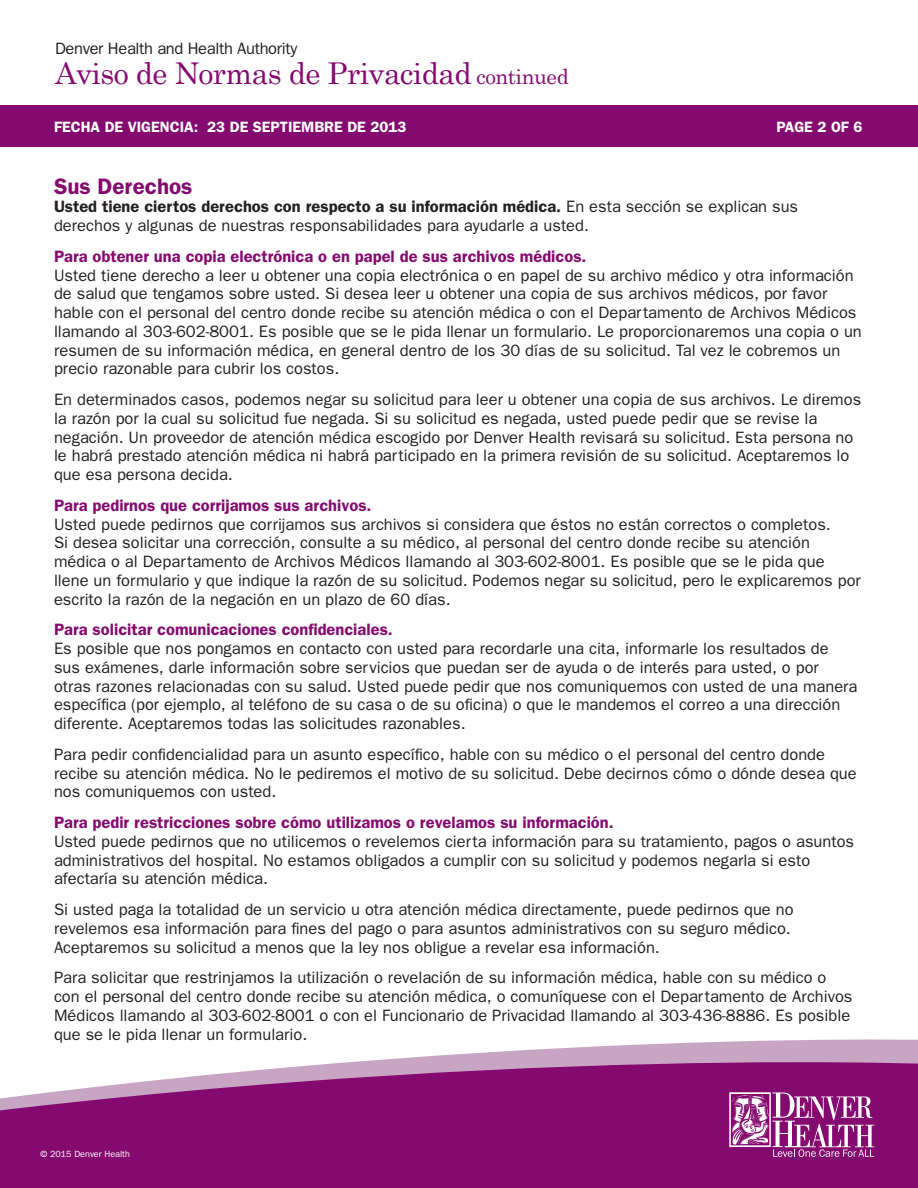
<style>
.page{position:relative;width:918px;height:1188px;background:#fff}
.page>*{position:absolute;margin:0;border:0;box-sizing:border-box;transform-origin:0 0}
.t1{font:30px "Century Schoolbook";letter-spacing:-.02em;color:#850a70}
.t2{font:600 22.5px "Franklin Gothic";color:#850a70}
.t3{font:16.5px/18.8px "Franklin Gothic";color:#231f20}
.t4{font:600 16.5px "Franklin Gothic";color:#850a70}
.t5{font:600 16.5px "Franklin Gothic";color:#231f20}
.t6{font:16.5px "Franklin Gothic";letter-spacing:-.02em;color:#231f20}
.t7{font:600 15px "Franklin Gothic";color:#fff}
.t8{font:9px "Franklin Gothic";color:#fff}
.s1{font-size:21px}
.s2{font-weight:400}
</style>
<div class="page">
<div style="left:0;top:106px;width:918px;height:41px;background:#850a70"></div>
<svg style="left:0;top:1039px;width:918px;height:149px;background:#9f408f"></svg>
<svg style="left:729px;top:1092px;width:145px;height:65px"></svg>
<p class="t6" style="left:55px;top:39px;width:244px">Denver Health and Health Authority</p>
<p class="t1" style="left:55px;top:55px;width:515px">Aviso de Normas de Privacidad <span class="s1">continued</span></p>
<p class="t7" style="left:54px;top:118px;width:354px">FECHA DE VIGENCIA: 23 DE SEPTIEMBRE DE 2013</p>
<p class="t7" style="left:776px;top:118px;width:88px">PAGE 2 OF 6</p>
<p class="t2" style="left:54px;top:173px;width:140px">Sus Derechos</p>
<p class="t5" style="left:54px;top:197px;width:746px">Usted tiene ciertos derechos con respecto a su información médica. <span class="s2">En esta sección se explican sus</span></p>
<p class="t3" style="left:54px;top:216px;width:537px">derechos y algunas de nuestras responsabilidades para ayudarle a usted.</p>
<p class="t4" style="left:54px;top:247px;width:534px">Para obtener una copia electrónica o en papel de sus archivos médicos.</p>
<p class="t3" style="left:54px;top:265px;width:809px">Usted tiene derecho a leer u obtener una copia electrónica o en papel de su archivo médico y otra información de salud que tengamos sobre usted. Si desea leer u obtener una copia de sus archivos médicos, por favor hable con el personal del centro donde recibe su atención médica o con el Departamento de Archivos Médicos llamando al 303-602-8001. Es posible que se le pida llenar un formulario. Le proporcionaremos una copia o un resumen de su información médica, en general dentro de los 30 días de su solicitud. Tal vez le cobremos un precio razonable para cubrir los costos.</p>
<p class="t3" style="left:54px;top:390px;width:809px">En determinados casos, podemos negar su solicitud para leer u obtener una copia de sus archivos. Le diremos la razón por la cual su solicitud fue negada. Si su solicitud es negada, usted puede pedir que se revise la negación. Un proveedor de atención médica escogido por Denver Health revisará su solicitud. Esta persona no le habrá prestado atención médica ni habrá participado en la primera revisión de su solicitud. Aceptaremos lo que esa persona decida.</p>
<p class="t4" style="left:54px;top:496px;width:319px">Para pedirnos que corrijamos sus archivos.</p>
<p class="t3" style="left:54px;top:514px;width:778px">Usted puede pedirnos que corrijamos sus archivos si considera que éstos no están correctos o completos.</p>
<p class="t3" style="left:54px;top:533px;width:808px">Si desea solicitar una corrección, consulte a su médico, al personal del centro donde recibe su atención médica o al Departamento de Archivos Médicos llamando al 303-602-8001. Es posible que se le pida que llene un formulario y que indique la razón de su solicitud. Podemos negar su solicitud, pero le explicaremos por escrito la razón de la negación en un plazo de 60 días.</p>
<p class="t4" style="left:54px;top:620px;width:340px">Para solicitar comunicaciones confidenciales.</p>
<p class="t3" style="left:54px;top:639px;width:805px">Es posible que nos pongamos en contacto con usted para recordarle una cita, informarle los resultados de sus exámenes, darle información sobre servicios que puedan ser de ayuda o de interés para usted, o por otras razones relacionadas con su salud. Usted puede pedir que nos comuniquemos con usted de una manera específica (por ejemplo, al teléfono de su casa o de su oficina) o que le mandemos el correo a una dirección diferente. Aceptaremos todas las solicitudes razonables.</p>
<p class="t3" style="left:54px;top:745px;width:804px">Para pedir confidencialidad para un asunto específico, hable con su médico o el personal del centro donde recibe su atención médica. No le pediremos el motivo de su solicitud. Debe decirnos cómo o dónde desea que nos comuniquemos con usted.</p>
<p class="t4" style="left:54px;top:813px;width:561px">Para pedir restricciones sobre cómo utilizamos o revelamos su información.</p>
<p class="t3" style="left:54px;top:832px;width:802px">Usted puede pedirnos que no utilicemos o revelemos cierta información para su tratamiento, pagos o asuntos administrativos del hospital. No estamos obligados a cumplir con su solicitud y podemos negarla si esto afectaría su atención médica.</p>
<p class="t3" style="left:54px;top:900px;width:741px">Si usted paga la totalidad de un servicio u otra atención médica directamente, puede pedirnos que no revelemos esa información para fines del pago o para asuntos administrativos con su seguro médico.<br>Aceptaremos su solicitud a menos que la ley nos obligue a revelar esa información.</p>
<p class="t3" style="left:54px;top:968px;width:800px">Para solicitar que restrinjamos la utilización o revelación de su información médica, hable con su médico o con el personal del centro donde recibe su atención médica, o comuníquese con el Departamento de Archivos Médicos llamando al 303-602-8001 o con el Funcionario de Privacidad llamando al 303-436-8886. Es posible que se le pida llenar un formulario.</p>
<p class="t8" style="left:40px;top:1149px;width:91px">© 2015 Denver Health</p>
</div>
